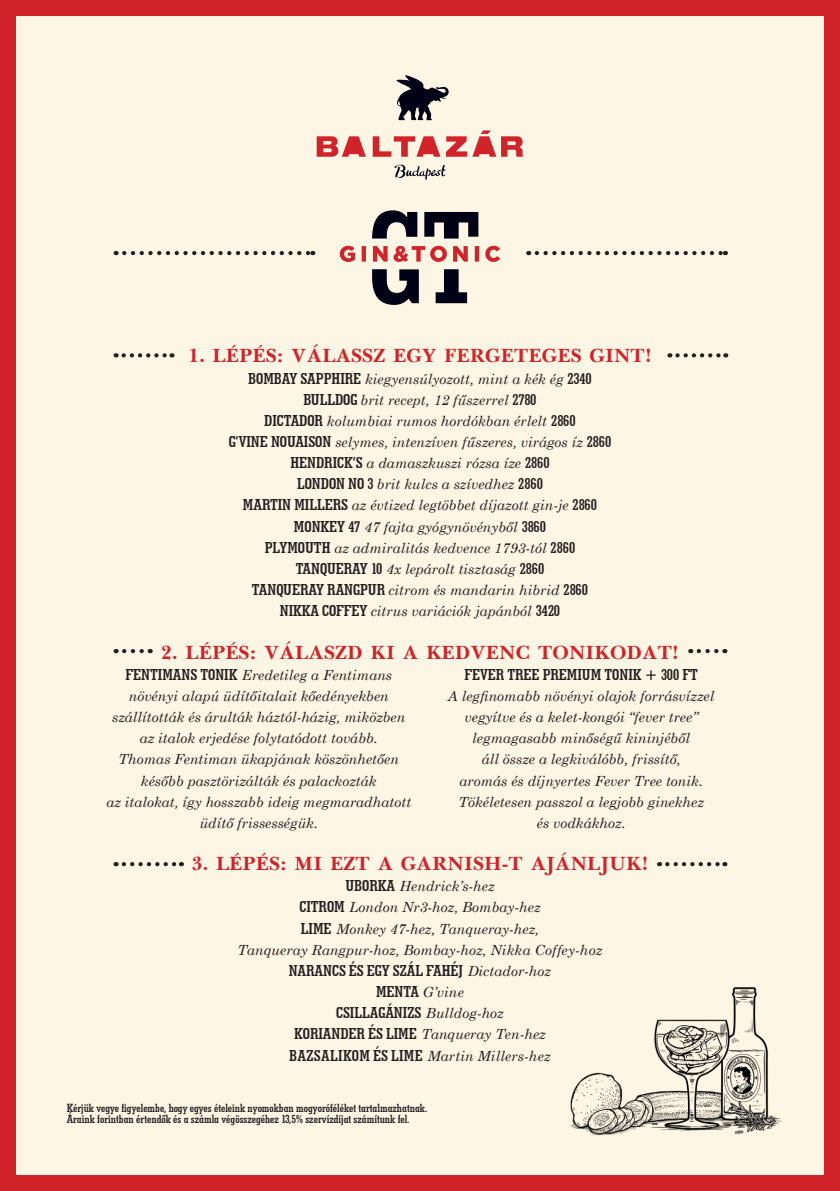
<style>
.page{position:relative;width:840px;height:1191px;background:#fff}
.page>*{position:absolute;margin:0;border:0;box-sizing:border-box;transform-origin:0 0}
.t1{font:700 20px "Basset";color:#d1232a}
.t2{font:700 16px "Geometric Slabserif 703 Cn PFL";color:#231f20}
.t3{font:italic 14px/21.2px "Century Schoolbook";color:#231f20;text-align:center}
.t4{font:700 12px "Geometric Slabserif 703 Cn PFL";color:#231f20}
.s1{font-family:"Geometric Slabserif 703 Cn PFL";font-weight:700;font-style:normal;font-size:16px}
.s2{font-family:"Century Schoolbook";font-weight:400;font-style:italic;font-size:14px}
</style>
<div class="page">
<div style="left:0;top:0;width:839px;height:1191px;background:#fef6e5"></div>
<img style="left:570px;top:987px;width:213px;height:148px">
<svg style="left:124px;top:251px;width:189px;height:4px"></svg>
<svg style="left:536px;top:251px;width:189px;height:4px"></svg>
<svg style="left:123px;top:353px;width:49px;height:4px"></svg>
<svg style="left:677px;top:353px;width:49px;height:4px"></svg>
<svg style="left:124px;top:649px;width:27px;height:4px"></svg>
<svg style="left:698px;top:649px;width:27px;height:4px"></svg>
<svg style="left:666px;top:862px;width:59px;height:4px"></svg>
<svg style="left:124px;top:862px;width:58px;height:4px"></svg>
<svg style="left:339px;top:210px;width:161px;height:95px"></svg>
<svg style="left:396px;top:75px;width:53px;height:45px"></svg>
<svg style="left:316px;top:130px;width:207px;height:27px"></svg>
<svg style="left:394px;top:165px;width:51px;height:15px"></svg>
<div style="left:0;top:0;width:839px;height:1191px;border:16px solid #d1232a"></div>
<p class="t1" style="left:188px;top:345px;width:464px">1. LÉPÉS: VÁLASSZ EGY FERGETEGES GINT!</p>
<p class="t3" style="left:248px;top:367px;width:344px"><span class="s1">BOMBAY SAPPHIRE</span> kiegyensúlyozott, mint a kék ég <span class="s1">2340</span></p>
<p class="t3" style="left:303px;top:388px;width:234px"><span class="s1">BULLDOG</span> brit recept, 12 fűszerrel <span class="s1">2780</span></p>
<p class="t3" style="left:264px;top:409px;width:313px"><span class="s1">DICTADOR</span> kolumbiai rumos hordókban érlelt <span class="s1">2860</span></p>
<p class="t3" style="left:228px;top:431px;width:384px"><span class="s1">G’VINE NOUAISON</span> selymes, intenzíven fűszeres, virágos íz <span class="s1">2860</span></p>
<p class="t3" style="left:290px;top:452px;width:260px"><span class="s1">HENDRICK’S</span> a damaszkuszi rózsa íze <span class="s1">2860</span></p>
<p class="t3" style="left:297px;top:473px;width:247px"><span class="s1">LONDON NO 3</span> brit kulcs a szívedhez <span class="s1">2860</span></p>
<p class="t3" style="left:243px;top:494px;width:355px"><span class="s1">MARTIN MILLERS</span> az évtized legtöbbet díjazott gin-je <span class="s1">2860</span></p>
<p class="t3" style="left:294px;top:515px;width:253px"><span class="s1">MONKEY 47</span> 47 fajta gyógynövényből <span class="s1">3860</span></p>
<p class="t3" style="left:264px;top:536px;width:312px"><span class="s1">PLYMOUTH</span> az admiralitás kedvence 1793-tól <span class="s1">2860</span></p>
<p class="t3" style="left:295px;top:557px;width:250px"><span class="s1">TANQUERAY 10</span> 4x lepárolt tisztaság <span class="s1">2860</span></p>
<p class="t3" style="left:252px;top:579px;width:337px"><span class="s1">TANQUERAY RANGPUR</span> citrom és mandarin hibrid <span class="s1">2860</span></p>
<p class="t3" style="left:279px;top:600px;width:282px"><span class="s1">NIKKA COFFEY</span> citrus variációk japánból <span class="s1">3420</span></p>
<p class="t1" style="left:161px;top:641px;width:519px">2. LÉPÉS: VÁLASZD KI A KEDVENC TONIKODAT!</p>
<p class="t3" style="left:106px;top:663px;width:306px"><span class="s1">FENTIMANS TONIK</span> Eredetileg a Fentimans növényi alapú üdítőitalait kőedényekben szállították és árulták háztól-házig, miközben az italok erjedése folytatódott tovább.<br>Thomas Fentiman ükapjának köszönhetően később pasztörizálták és palackozták<br>az italokat, így hosszabb ideig megmaradhatott üdítő frissességük.</p>
<p class="t2" style="left:464px;top:664px;width:235px">FEVER TREE PREMIUM TONIK + 300 FT</p>
<p class="t3" style="left:447px;top:684px;width:268px">A legfinomabb növényi olajok forrásvízzel vegyítve és a kelet-kongói “fever tree” legmagasabb minőségű kininjéből<br>áll össze a legkiválóbb, frissítő,<br>aromás és díjnyertes Fever Tree tonik.<br>Tökéletesen passzol a legjobb ginekhez<br>és vodkákhoz.</p>
<p class="t1" style="left:191px;top:852px;width:458px">3. LÉPÉS: MI EZT A GARNISH-T AJÁNLJUK!</p>
<p class="t3" style="left:345px;top:875px;width:150px"><span class="s1">UBORKA</span> Hendrick’s-hez</p>
<p class="t3" style="left:299px;top:896px;width:242px"><span class="s1">CITROM</span> London Nr3-hoz, Bombay-hez</p>
<p class="t3" style="left:237px;top:917px;width:366px"><span class="s1">LIME</span> Monkey 47-hez, Tanqueray-hez,<br>Tanqueray Rangpur-hoz, Bombay-hoz, Nikka Coffey-hoz</p>
<p class="t2" style="left:289px;top:960px;width:263px">NARANCS ÉS EGY SZÁL FAHÉJ <span class="s2">Dictador-hoz</span></p>
<p class="t3" style="left:376px;top:980px;width:89px"><span class="s1">MENTA</span> G’vine</p>
<p class="t2" style="left:336px;top:1002px;width:169px">CSILLAGÁNIZS <span class="s2">Bulldog-hoz</span></p>
<p class="t3" style="left:294px;top:1023px;width:253px"><span class="s1">KORIANDER ÉS LIME</span> Tanqueray Ten-hez</p>
<p class="t3" style="left:289px;top:1044px;width:263px"><span class="s1">BAZSALIKOM ÉS LIME</span> Martin Millers-hez</p>
<p class="t4" style="left:67px;top:1100px;width:362px">Kérjük vegye figyelembe, hogy egyes ételeink nyomokban mogyoróféléket tartalmazhatnak.</p>
<p class="t4" style="left:67px;top:1111px;width:344px">Áraink forintban értendők és a számla végösszegéhez 13,5% szervízdíjat számítunk fel.</p>
</div>
